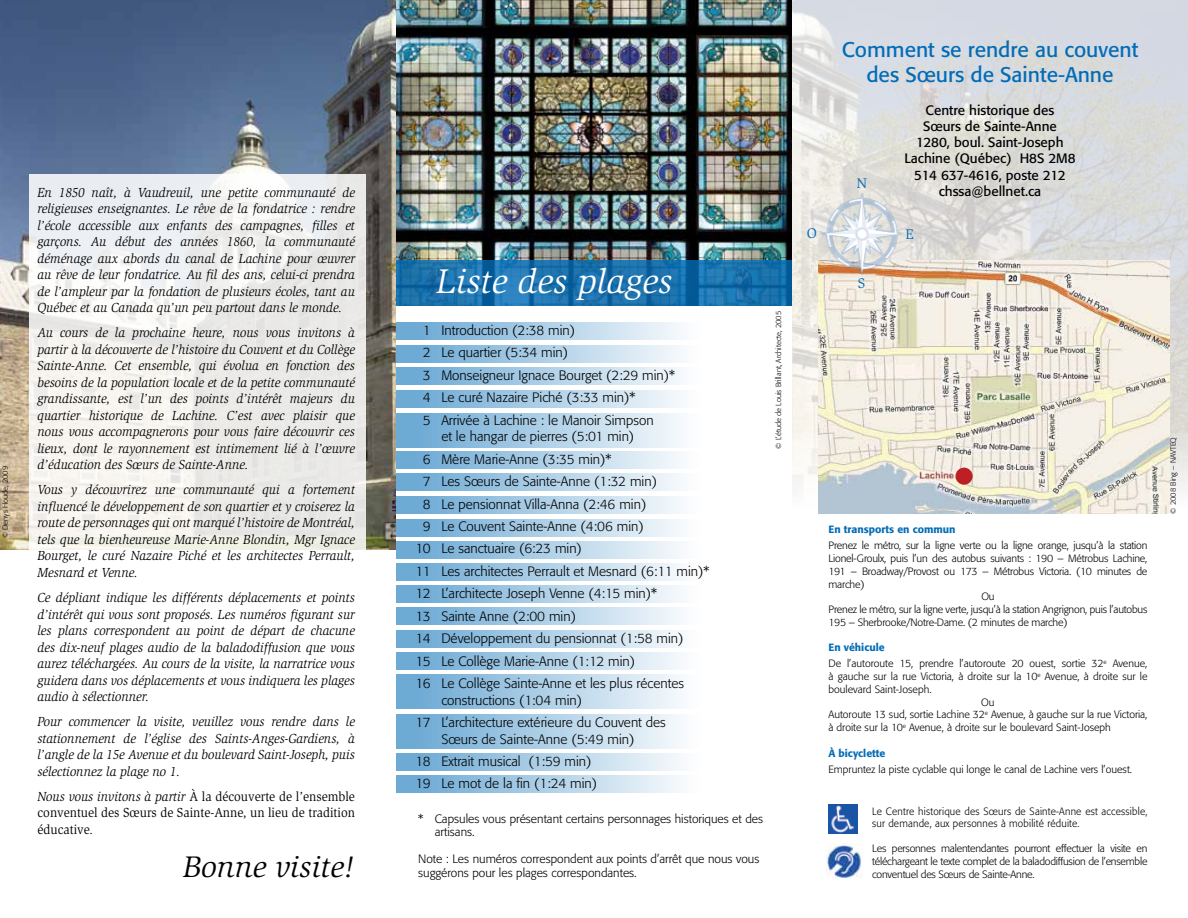
<style>
.page{position:relative;width:1188px;height:918px;background:#fff}
.page>*{position:absolute;margin:0;border:0;box-sizing:border-box;transform-origin:0 0}
.t1{font:italic 35.25px "Slimbach";color:#fff}
.t2{font:italic 30.6px "Slimbach";color:#000}
.t3{font:21px/25.2px "Formata";color:#036cb6;text-align:center}
.t4{font:14.4px "Slimbach";color:#036cb6}
.t5{font:italic 13.5px/16.5px "Slimbach";color:#000;text-align:justify;scale:.93 1}
.t6{font:300 13.5px/22.5px "Formata";color:#000}
.t7{font:13.5px/16.2px "Formata";color:#000;text-align:center}
.t8{font:13.5px/16.5px "Slimbach";color:#000;text-align:justify;scale:.93 1}
.t9{font:300 12px/13.5px "Formata";color:#000}
.t10{font:300 10.5px/12.8px "Formata";color:#000}
.t11{font:300 10.5px/12.6px "Formata";letter-spacing:.02em;color:#000;scale:.95 1}
.t12{font:500 10.5px "Formata";color:#036cb6}
.t13{font:300 7.5px "Formata";color:#000}
.s1{font-style:italic}
.s2{font-weight:500;color:#036cb6}
</style>
<div class="page">
<img style="left:396px;top:0;width:396px;height:260px">
<svg style="left:396px;top:260px;width:396px;height:45px;background:#1970ab"></svg>
<div style="left:396px;top:322px;width:388px;height:18px;background:linear-gradient(to right,#6ba8d4,#fff)"></div>
<div style="left:396px;top:345px;width:388px;height:17px;background:linear-gradient(to right,#6ba8d4,#fff)"></div>
<div style="left:396px;top:368px;width:388px;height:17px;background:linear-gradient(to right,#6ba8d4,#fff)"></div>
<div style="left:396px;top:413px;width:388px;height:35px;background:linear-gradient(to right,#6ba8d4,#fff)"></div>
<div style="left:396px;top:390px;width:388px;height:17px;background:linear-gradient(to right,#6ba8d4,#fff)"></div>
<div style="left:396px;top:451px;width:388px;height:17px;background:linear-gradient(to right,#6ba8d4,#fff)"></div>
<div style="left:396px;top:474px;width:388px;height:17px;background:linear-gradient(to right,#6ba8d4,#fff)"></div>
<div style="left:396px;top:496px;width:388px;height:17px;background:linear-gradient(to right,#6ba8d4,#fff)"></div>
<div style="left:396px;top:519px;width:388px;height:17px;background:linear-gradient(to right,#6ba8d4,#fff)"></div>
<div style="left:396px;top:542px;width:388px;height:17px;background:linear-gradient(to right,#6ba8d4,#fff)"></div>
<div style="left:396px;top:563px;width:388px;height:18px;background:linear-gradient(to right,#6ba8d4,#fff)"></div>
<div style="left:396px;top:585px;width:388px;height:18px;background:linear-gradient(to right,#6ba8d4,#fff)"></div>
<div style="left:396px;top:608px;width:388px;height:17px;background:linear-gradient(to right,#6ba8d4,#fff)"></div>
<div style="left:396px;top:630px;width:388px;height:17px;background:linear-gradient(to right,#6ba8d4,#fff)"></div>
<div style="left:396px;top:653px;width:388px;height:17px;background:linear-gradient(to right,#6ba8d4,#fff)"></div>
<div style="left:396px;top:674px;width:388px;height:35px;background:linear-gradient(to right,#6ba8d4,#fff)"></div>
<div style="left:396px;top:714px;width:388px;height:35px;background:linear-gradient(to right,#6ba8d4,#fff)"></div>
<div style="left:396px;top:776px;width:388px;height:17px;background:linear-gradient(to right,#6ba8d4,#fff)"></div>
<div style="left:396px;top:753px;width:388px;height:17px;background:linear-gradient(to right,#6ba8d4,#fff)"></div>
<img style="left:829px;top:805px;width:29px;height:29px">
<img style="left:827px;top:843px;width:35px;height:35px">
<img style="left:0;top:0;width:396px;height:550px">
<img style="left:792px;top:0;width:396px;height:433px">
<svg style="left:29px;top:174px;width:337px;height:376px;fill:#eceeec"></svg>
<img style="left:818px;top:260px;width:352px;height:254px">
<div style="left:955px;top:468px;width:18px;height:17px;background:#be1f24;border-radius:50%"></div>
<img style="left:812px;top:186px;width:98px;height:96px">
<p class="t13" style="left:1px;top:538px;width:74px;rotate:-90deg">© Denys Houde, 2009</p>
<p class="t5" style="left:38px;top:184px;width:343px">En 1850 naît, à Vaudreuil, une petite communauté de religieuses enseignantes. Le rêve de la fondatrice : rendre l’école accessible aux enfants des campagnes, filles et garçons. Au début des années 1860, la communauté déménage aux abords du canal de Lachine pour œuvrer au rêve de leur fondatrice. Au fil des ans, celui-ci prendra de l’ampleur par la fondation de plusieurs écoles, tant au Québec et au Canada qu’un peu partout dans le monde.</p>
<p class="t5" style="left:38px;top:325px;width:343px">Au cours de la prochaine heure, nous vous invitons à partir à la découverte de l’histoire du Couvent et du Collège Sainte-Anne. Cet ensemble, qui évolua en fonction des besoins de la population locale et de la petite communauté grandissante, est l’un des points d’intérêt majeurs du quartier historique de Lachine. C’est avec plaisir que nous vous accompagnerons pour vous faire découvrir ces lieux, dont le rayonnement est intimement lié à l’œuvre d’éducation des Sœurs de Sainte-Anne.</p>
<p class="t5" style="left:38px;top:482px;width:343px">Vous y découvrirez une communauté qui a fortement influencé le développement de son quartier et y croiserez la route de personnages qui ont marqué l’histoire de Montréal, tels que la bienheureuse Marie-Anne Blondin, Mgr Ignace Bourget, le curé Nazaire Piché et les architectes Perrault, Mesnard et Venne.</p>
<p class="t5" style="left:38px;top:589px;width:343px">Ce dépliant indique les différents déplacements et points d’intérêt qui vous sont proposés. Les numéros figurant sur les plans correspondent au point de départ de chacune des dix-neuf plages audio de la baladodiffusion que vous aurez téléchargées. Au cours de la visite, la narratrice vous guidera dans vos déplacements et vous indiquera les plages audio à sélectionner.</p>
<p class="t5" style="left:38px;top:713px;width:343px">Pour commencer la visite, veuillez vous rendre dans le stationnement de l’église des Saints-Anges-Gardiens, à l’angle de la 15e Avenue et du boulevard Saint-Joseph, puis sélectionnez la plage no 1.</p>
<p class="t8" style="left:38px;top:788px;width:343px"><span class="s1">Nous vous invitons à partir</span> À la découverte de l’ensemble conventuel des Sœurs de Sainte-Anne, un lieu de tradition éducative<span class="s1">.</span></p>
<h2 class="t2" style="left:183px;top:849px;width:173px">Bonne visite!</h2>
<h1 class="t1" style="left:436px;top:261px;width:237px">Liste des plages</h1>
<p class="t6" style="left:423px;top:319px;width:254px">1 Introduction (2:38 min)<br>2 Le quartier (5:34 min)<br>3 Monseigneur Ignace Bourget (2:29 min)*<br>4 Le curé Nazaire Piché (3:33 min)*<br>5 Arrivée à Lachine : le Manoir Simpson</p>
<p class="t6" style="left:441px;top:425px;width:194px">et le hangar de pierres (5:01 min)</p>
<p class="t6" style="left:423px;top:448px;width:190px">6 Mère Marie-Anne (3:35 min)*</p>
<p class="t6" style="left:423px;top:470px;width:236px">7 Les Sœurs de Sainte-Anne (1:32 min)</p>
<p class="t6" style="left:423px;top:493px;width:225px">8 Le pensionnat Villa-Anna (2:46 min)</p>
<p class="t6" style="left:423px;top:515px;width:222px">9 Le Couvent Sainte-Anne (4:06 min)</p>
<p class="t6" style="left:416px;top:538px;width:168px">10 Le sanctuaire (6:23 min)</p>
<p class="t6" style="left:416px;top:560px;width:295px">11 Les architectes Perrault et Mesnard (6:11 min)*</p>
<p class="t6" style="left:416px;top:582px;width:243px">12 L’architecte Joseph Venne (4:15 min)*</p>
<p class="t6" style="left:416px;top:605px;width:162px">13 Sainte Anne (2:00 min)</p>
<p class="t6" style="left:416px;top:627px;width:269px">14 Développement du pensionnat (1:58 min)</p>
<p class="t6" style="left:416px;top:650px;width:221px">15 Le Collège Marie-Anne (1:12 min)</p>
<p class="t6" style="left:416px;top:672px;width:270px">16 Le Collège Sainte-Anne et les plus récentes</p>
<p class="t6" style="left:416px;top:689px;width:252px;text-indent:26px">constructions (1:04 min)<br>17 L’architecture extérieure du Couvent des</p>
<p class="t6" style="left:416px;top:728px;width:220px;text-indent:26px">Sœurs de Sainte-Anne (5:49 min)<br>18 Extrait musical (1:59 min)<br>19 Le mot de la fin (1:24 min)</p>
<p class="t9" style="left:435px;top:812px;width:330px;text-indent:-16px">* Capsules vous présentant certains personnages historiques et des artisans.</p>
<p class="t9" style="left:418px;top:853px;width:343px">Note : Les numéros correspondent aux points d’arrêt que nous vous suggérons pour les plages correspondantes.</p>
<p class="t13" style="left:774px;top:449px;width:139px;rotate:-90deg">© L’étude de Louis Brillant, Architecte, 2005</p>
<h3 class="t3" style="left:842px;top:37px;width:298px">Comment se rendre au couvent des Sœurs de Sainte-Anne</h3>
<p class="t7" style="left:904px;top:102px;width:173px">Centre historique des<br>Sœurs de Sainte-Anne<br>1280, boul. Saint-Joseph<br>Lachine (Québec) H8S 2M8<br>514 637-4616, poste 212 chssa@bellnet.ca</p>
<p class="t4" style="left:856px;top:175px;width:12px">N</p>
<p class="t4" style="left:807px;top:225px;width:12px">O</p>
<p class="t4" style="left:906px;top:225px;width:10px">E</p>
<p class="t4" style="left:858px;top:275px;width:9px">S</p>
<p class="t12" style="left:829px;top:523px;width:129px">En transports en commun</p>
<p class="t10" style="left:829px;top:539px;width:320px">Prenez le métro, sur la ligne verte ou la ligne orange, jusqu’à la station</p>
<p class="t10" style="left:829px;top:552px;width:320px">Lionel-Groulx, puis l’un des autobus suivants : 190 – Métrobus Lachine,</p>
<p class="t10" style="left:829px;top:565px;width:320px">191 – Broadway/Provost ou 173 – Métrobus Victoria. (10 minutes de</p>
<p class="t10" style="left:829px;top:578px;width:38px">marche)</p>
<p class="t10" style="left:981px;top:590px;width:15px">Ou</p>
<p class="t10" style="left:829px;top:603px;width:321px">Prenez le métro, sur la ligne verte, jusqu’à la station Angrignon, puis l’autobus</p>
<p class="t10" style="left:829px;top:616px;width:241px">195 – Sherbrooke/Notre-Dame. (2 minutes de marche)</p>
<p class="t10" style="left:829px;top:640px;width:320px;line-height:16px"><span class="s2">En véhicule<br></span>De l’autoroute 15, prendre l’autoroute 20 ouest, sortie 32<sup>e</sup> Avenue,</p>
<p class="t10" style="left:829px;top:670px;width:320px">à gauche sur la rue Victoria, à droite sur la 10<sup>e</sup> Avenue, à droite sur le</p>
<p class="t10" style="left:829px;top:683px;width:105px">boulevard Saint-Joseph.</p>
<p class="t10" style="left:981px;top:696px;width:15px">Ou</p>
<p class="t10" style="left:829px;top:708px;width:320px">Autoroute 13 sud, sortie Lachine 32<sup>e</sup> Avenue, à gauche sur la rue Victoria,</p>
<p class="t10" style="left:829px;top:721px;width:284px">à droite sur la 10<sup>e</sup> Avenue, à droite sur le boulevard Saint-Joseph</p>
<p class="t12" style="left:829px;top:746px;width:58px">À bicyclette</p>
<p class="t10" style="left:829px;top:763px;width:305px">Empruntez la piste cyclable qui longe le canal de Lachine vers l’ouest.</p>
<p class="t11" style="left:872px;top:805px;width:291px">Le Centre historique des Sœurs de Sainte-Anne est accessible, sur demande, aux personnes à mobilité réduite.</p>
<p class="t10" style="left:872px;top:842px;width:277px;text-align:justify">Les personnes malentendantes pourront effectuer la visite en téléchargeant le texte complet de la baladodiffusion de l’ensemble conventuel des Sœurs de Sainte-Anne.</p>
<p class="t13" style="left:1169px;top:514px;width:78px;rotate:-90deg">© 2008 Bing – NAVTEQ</p>
</div>
